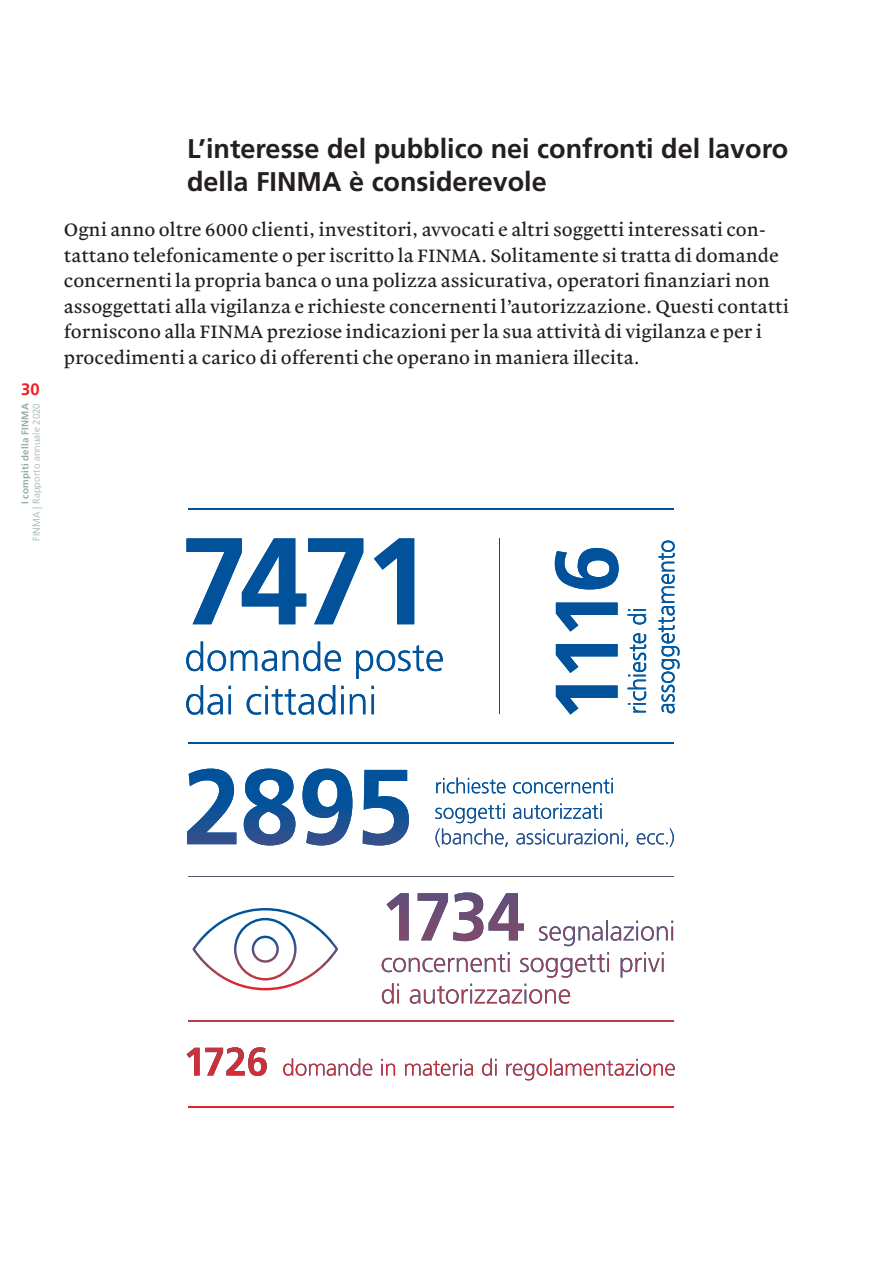
<style>
.page{position:relative;width:893px;height:1263px;background:#fff}
.page>*{position:absolute;margin:0;border:0;box-sizing:border-box;transform-origin:0 0}
.t1{font:700 27px/33px "Frutiger LT Com";color:#231f20}
.t2{font:18px/25.5px "Malabar";color:#231f20}
.t3{font:700 16.5px "Frutiger LT Com";color:#ee1d23}
.t4{font:300 9.75px "Frutiger LT Com";letter-spacing:.015em;color:#96aead}
.t5{font:700 9.75px "Frutiger LT Com";letter-spacing:.02em;color:#96aead}
</style>
<div class="page">
<svg style="left:186px;top:685px;width:188px;height:30px"></svg>
<svg style="left:186px;top:641px;width:257px;height:38px"></svg>
<svg style="left:283px;top:1058px;width:392px;height:22px"></svg>
<hr style="left:188px;top:509px;width:486px;height:1px;background:#01529a">
<hr style="left:188px;top:743px;width:486px;height:1px;background:#01529a">
<hr style="left:188px;top:1021px;width:486px;height:1px;background:#b13d4c">
<hr style="left:188px;top:1107px;width:486px;height:1px;background:#e52129">
<hr style="left:499px;top:538px;width:1px;height:176px;background:#01529a">
<svg style="left:192px;top:908px;width:146px;height:82px"></svg>
<hr style="left:188px;top:876px;width:486px;height:1px;background:#5e4e7c">
<svg style="left:382px;top:952px;width:281px;height:52px"></svg>
<svg style="left:539px;top:920px;width:134px;height:26px"></svg>
<svg style="left:658px;top:540px;width:22px;height:173px"></svg>
<svg style="left:627px;top:609px;width:19px;height:103px"></svg>
<svg style="left:555px;top:548px;width:64px;height:166px"></svg>
<svg style="left:187px;top:1047px;width:80px;height:29px"></svg>
<svg style="left:186px;top:538px;width:228px;height:86px"></svg>
<svg style="left:187px;top:769px;width:222px;height:76px"></svg>
<svg style="left:387px;top:892px;width:137px;height:49px"></svg>
<svg style="left:435px;top:803px;width:239px;height:44px"></svg>
<svg style="left:436px;top:777px;width:177px;height:16px"></svg>
<p class="t3" style="left:21px;top:380px;width:20px">30</p>
<p class="t5" style="left:19px;top:504px;width:103px;rotate:-90deg">I compiti della FINMA</p>
<p class="t4" style="left:31px;top:541px;width:139px;rotate:-90deg">FINMA | Rapporto annuale 2020</p>
<h1 class="t1" style="left:187px;top:133px;width:603px">L’interesse del pubblico nei confronti del lavoro della FINMA è considerevole</h1>
<p class="t2" style="left:64px;top:217px;width:726px">Ogni anno oltre 6000 clienti, investitori, avvocati e altri soggetti interessati con&shy;tattano telefonicamente o per iscritto la FINMA. Solitamente si tratta di domande concernenti la propria banca o una polizza assicurativa, operatori finanziari non assoggettati alla vigilanza e richieste concernenti l’autorizzazione. Questi contatti forniscono alla FINMA preziose indicazioni per la sua attività di vigilanza e per i procedimenti a carico di offerenti che operano in maniera illecita.</p>
</div>
